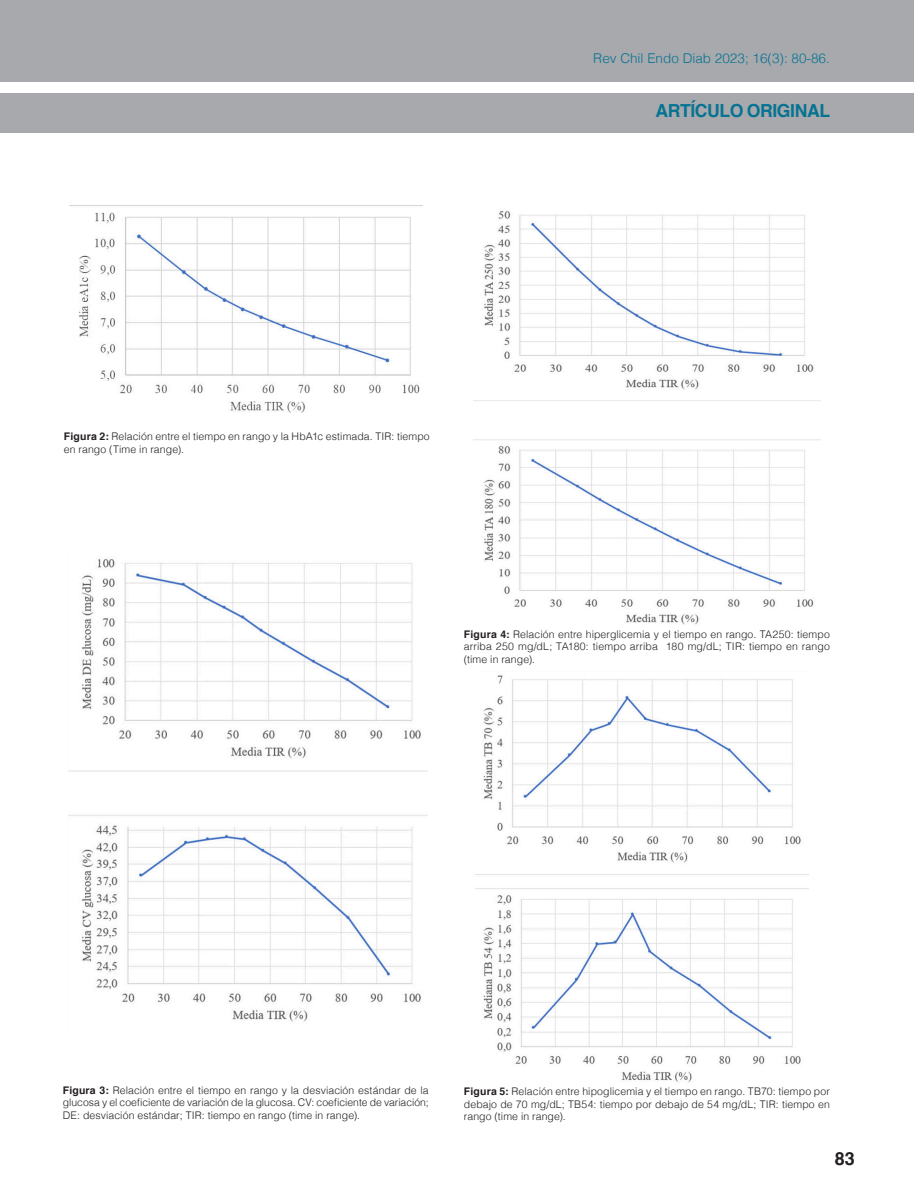
<style>
.page{position:relative;width:915px;height:1191px;background:#fff}
.page>*{position:absolute;margin:0;border:0;box-sizing:border-box;transform-origin:0 0}
.t1{font:700 18px "Helvetica";letter-spacing:-.02em;color:#077392}
.t2{font:700 18px "Helvetica";color:#231f20}
.t3{font:300 13.5px "Helvetica";color:#077392}
.Figuras{font:300 10.5px/12.6px "Helvetica";letter-spacing:.01em;color:#231f20;text-align:justify}
.s1{font-weight:700}
</style>
<div class="page">
<div style="left:0;top:0;width:913px;height:81px;background:#a8a9ad"></div>
<div style="left:0;top:93px;width:913px;height:40px;background:#a8a9ad"></div>
<img style="left:79px;top:212px;width:341px;height:201px">
<img style="left:69px;top:559px;width:358px;height:463px">
<img style="left:473px;top:211px;width:347px;height:414px">
<img style="left:475px;top:675px;width:333px;height:408px">
<p class="t3" style="left:593px;top:46px;width:238px">Rev Chil Endo Diab 2023; 16(3): 80-86.</p>
<h1 class="t1" style="left:655px;top:96px;width:176px">ARTÍCULO ORIGINAL</h1>
<p class="Figuras" style="left:64px;top:429px;width:367px"><span class="s1">Figura 2:</span> Relación entre el tiempo en rango y la HbA1c estimada. TIR: tiempo en rango (Time in range).</p>
<p class="Figuras" style="left:463px;top:627px;width:367px"><span class="s1">Figura 4:</span> Relación entre hiperglicemia y el tiempo en rango. TA250: tiempo arriba 250 mg/dL; TA180: tiempo arriba 180 mg/dL; TIR: tiempo en rango (time in range).</p>
<p class="Figuras" style="left:63px;top:1082px;width:367px"><span class="s1">Figura 3:</span> Relación entre el tiempo en rango y la desviación estándar de la glucosa y el coeficiente de variación de la glucosa. CV: coeficiente de variación; DE: desviación estándar; TIR: tiempo en rango (time in range).</p>
<p class="Figuras" style="left:463px;top:1084px;width:367px"><span class="s1">Figura 5:</span> Relación entre hipoglicemia y el tiempo en rango. TB70: tiempo por debajo de 70 mg/dL; TB54: tiempo por debajo de 54 mg/dL; TIR: tiempo en rango (time in range).</p>
<h1 class="t2" style="left:834px;top:1144px;width:22px">83</h1>
</div>
